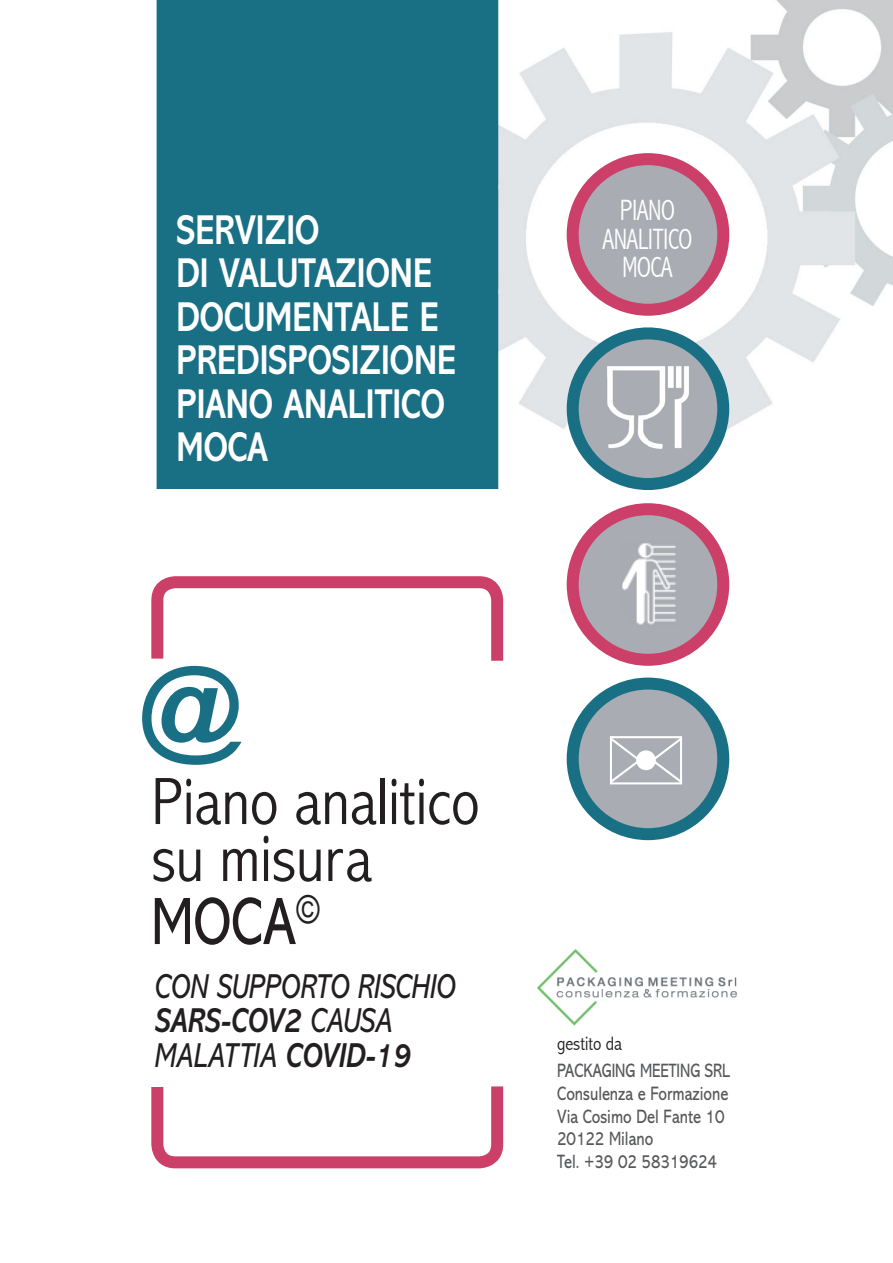
<style>
.page{position:relative;width:893px;height:1263px;background:#fff}
.page>*{position:absolute;margin:0;border:0;box-sizing:border-box;transform-origin:0 0}
.t1{font:800 105.45px "Abadi MT Std";color:#196f84}
.t2{font:300 condensed 67.5px/57px "Abadi";color:#231f20}
.t3{font:67.5px "Abadi MT Std";color:#231f20;scale:.8 1}
.t4{font:700 42px/43.5px "Abadi MT Std";color:#fff;scale:.8 1}
.t5{font:italic 34.8px/34.8px "Abadi MT Std";color:#231f20;scale:.8 1}
.t6{font:300 condensed 29.4px/28.5px "Abadi";letter-spacing:-.02em;color:#fff;text-align:center;scale:.92 1}
.t7{font:19.5px/22.5px "Abadi MT Std";color:#57585a;scale:.8 1}
.t8{font:300 condensed 19.5px "Abadi";color:#231f20}
.s1{font-weight:700}
</style>
<div class="page">
<img style="left:498px;top:0;width:395px;height:489px">
<div style="left:157px;top:0;width:341px;height:489px;background:#196f84"></div>
<img style="left:537px;top:948px;width:200px;height:78px">
<div style="left:573px;top:159px;width:150px;height:151px;background:#a9acb3;border-radius:50%"></div>
<div style="left:567px;top:153px;width:162px;height:163px;border:12px solid #cb3f68;border-radius:50%"></div>
<svg style="left:567px;top:503px;width:162px;height:163px"></svg>
<svg style="left:567px;top:327px;width:162px;height:163px"></svg>
<img style="left:607px;top:366px;width:82px;height:83px">
<div style="left:573px;top:683px;width:150px;height:151px;background:#a9acb3;border-radius:50%"></div>
<div style="left:567px;top:677px;width:162px;height:163px;border:12px solid #196f84;border-radius:50%"></div>
<img style="left:622px;top:540px;width:56px;height:88px">
<svg style="left:151px;top:1086px;width:353px;height:83px"></svg>
<svg style="left:151px;top:576px;width:353px;height:85px"></svg>
<h3 class="t4" style="left:176px;top:208px;width:352px">SERVIZIO<br>DI VALUTAZIONE<br>DOCUMENTALE E<br>PREDISPOSIZIONE<br>PIANO ANALITICO<br>MOCA</h3>
<h3 class="t6" style="left:603px;top:196px;width:99px">PIANO<br>ANALITICO<br>MOCA</h3>
<h1 class="t1" style="left:140px;top:645px;width:104px">@</h1>
<h2 class="t2" style="left:151px;top:773px;width:536px">Piano analitico <sup>✉ </sup>su misura</h2>
<h2 class="t3" style="left:151px;top:884px;width:212px">MOCA<sup>©</sup></h2>
<h3 class="t5" style="left:154px;top:969px;width:378px">CON SUPPORTO RISCHIO<br><span class="s1">SARS-COV2</span> CAUSA<br>MALATTIA <span class="s1">COVID-19</span></h3>
<p class="t8" style="left:557px;top:1032px;width:66px">gestito da</p>
<p class="t7" style="left:557px;top:1060px;width:217px">PACKAGING MEETING SRL<br>Consulenza e Formazione<br>Via Cosimo Del Fante 10<br>20122 Milano<br>Tel. +39 02 58319624</p>
</div>
